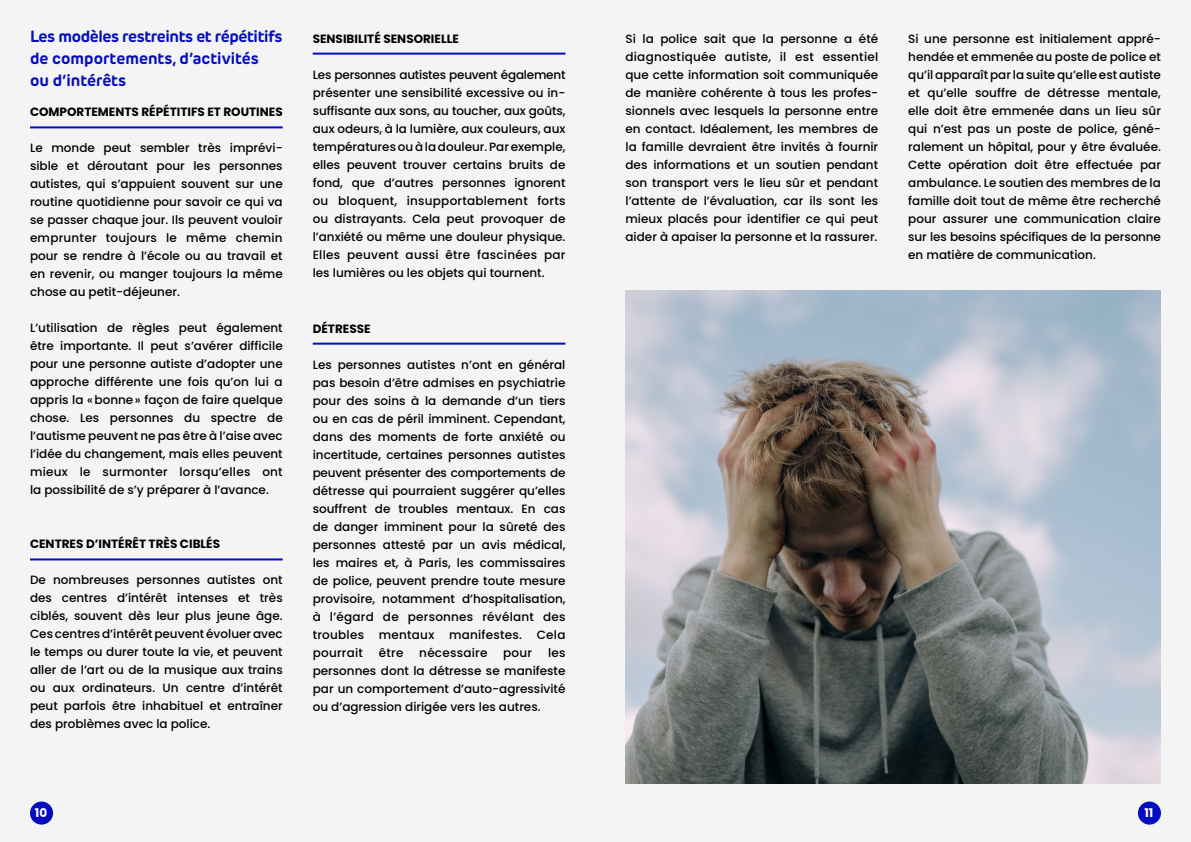
<style>
.page{position:relative;width:1191px;height:842px;background:#f4f4f4}
.page>*{position:absolute;margin:0;border:0;box-sizing:border-box;transform-origin:0 0}
.t1{font:700 16px/22px "New Rubrik Edge";letter-spacing:-.01em;color:#040dbf}
.t2{font:500 12px/18px "Poppins";color:#000;text-align:justify}
.t3{font:700 12px "Poppins";color:#000}
.t4{font:500 12px "Poppins";letter-spacing:.02em;color:#000}
.t5{font:700 12px "Poppins";color:#fff}
</style>
<div class="page">
<div style="left:30px;top:801px;width:23px;height:24px;background:#040dbf;border-radius:50%"></div>
<div style="left:1137px;top:801px;width:24px;height:24px;background:#040dbf;border-radius:50%"></div>
<hr style="left:30px;top:126px;width:253px;height:2px;background:#040dbf">
<hr style="left:30px;top:558px;width:253px;height:2px;background:#040dbf">
<hr style="left:313px;top:53px;width:252px;height:2px;background:#040dbf">
<hr style="left:313px;top:343px;width:252px;height:2px;background:#040dbf">
<img style="left:625px;top:290px;width:536px;height:494px">
<h1 class="t1" style="left:30px;top:26px;width:254px">Les modèles restreints et répétitifs de comportements, d’activités<br>ou d’intérêts</h1>
<p class="t3" style="left:30px;top:105px;width:254px">COMPORTEMENTS RÉPÉTITIFS ET ROUTINES</p>
<p class="t2" style="left:30px;top:139px;width:254px">Le monde peut sembler très imprévi&shy;sible et déroutant pour les personnes autistes, qui s’appuient souvent sur une routine quotidienne pour savoir ce qui va se passer chaque jour. Ils peuvent vouloir emprunter toujours le même chemin pour se rendre à l’école ou au travail et en revenir, ou manger toujours la même chose au petit-déjeuner.</p>
<p class="t2" style="left:30px;top:319px;width:254px">L’utilisation de règles peut également être importante. Il peut s’avérer difficile pour une personne autiste d’adopter une approche différente une fois qu’on lui a appris la «bonne» façon de faire quelque chose. Les personnes du spectre de l’autisme peuvent ne pas être à l’aise avec l’idée du changement, mais elles peuvent mieux le surmonter lorsqu’elles ont la possibilité de s’y préparer à l’avance.</p>
<p class="t3" style="left:30px;top:537px;width:192px">CENTRES D’INTÉRÊT TRÈS CIBLÉS</p>
<p class="t2" style="left:30px;top:571px;width:254px">De nombreuses personnes autistes ont des centres d’intérêt intenses et très ciblés, souvent dès leur plus jeune âge.<br>Ces centres d’intérêt peuvent évoluer avec le temps ou durer toute la vie, et peuvent aller de l’art ou de la musique aux trains ou aux ordinateurs. Un centre d’intérêt peut parfois être inhabituel et entraîner des problèmes avec la police.</p>
<p class="t3" style="left:313px;top:31px;width:148px">SENSIBILITÉ SENSORIELLE</p>
<p class="t2" style="left:313px;top:65px;width:254px">Les personnes autistes peuvent également présenter une sensibilité excessive ou in&shy;suffisante aux sons, au toucher, aux goûts, aux odeurs, à la lumière, aux couleurs, aux températures ou à la douleur. Par exemple, elles peuvent trouver certains bruits de fond, que d’autres personnes ignorent ou bloquent, insupportablement forts ou distrayants. Cela peut provoquer de l’anxiété ou même une douleur physique.<br>Elles peuvent aussi être fascinées par les lumières ou les objets qui tournent.</p>
<p class="t3" style="left:313px;top:321px;width:59px">DÉTRESSE</p>
<p class="t2" style="left:313px;top:355px;width:254px">Les personnes autistes n’ont en général pas besoin d’être admises en psychiatrie pour des soins à la demande d’un tiers ou en cas de péril imminent. Cependant, dans des moments de forte anxiété ou incertitude, certaines personnes autistes peuvent présenter des comportements de détresse qui pourraient suggérer qu’elles souffrent de troubles mentaux. En cas de danger imminent pour la sûreté des personnes attesté par un avis médical, les maires et, à Paris, les commissaires de police, peuvent prendre toute mesure provisoire, notamment d’hospitalisation, à l’égard de personnes révélant des troubles mentaux manifestes. Cela pourrait</p>
<p class="t2" style="left:379px;top:643px;width:26px">être</p>
<p class="t4" style="left:419px;top:645px;width:70px">nécessaire</p>
<p class="t2" style="left:503px;top:643px;width:30px">pour</p>
<p class="t2" style="left:313px;top:643px;width:254px;text-indent:235px">les personnes dont la détresse se manifeste par un comportement d’auto-agressivité ou d’agression dirigée vers les autres.</p>
<p class="t2" style="left:625px;top:29px;width:254px">Si la police sait que la personne a été diagnostiquée autiste, il est essentiel que cette information soit communiquée de manière cohérente à tous les profes&shy;sionnels avec lesquels la personne entre en contact. Idéalement, les membres de la famille devraient être invités à fournir des informations et un soutien pendant son transport vers le lieu sûr et pendant l’attente de l’évaluation, car ils sont les mieux placés pour identifier ce qui peut aider à apaiser la personne et la rassurer.</p>
<p class="t2" style="left:908px;top:29px;width:254px">Si une personne est initialement appré&shy;hendée et emmenée au poste de police et qu’il apparaît par la suite qu’elle est autiste et qu’elle souffre de détresse mentale, elle doit être emmenée dans un lieu sûr qui n’est pas un poste de police, géné&shy;ralement un hôpital, pour y être évaluée.<br>Cette opération doit être effectuée par ambulance. Le soutien des membres de la famille doit tout de même être recherché pour assurer une communication claire sur les besoins spécifiques de la personne en matière de communication.</p>
<p class="t5" style="left:35px;top:806px;width:14px">10</p>
<p class="t5" style="left:1144px;top:806px;width:11px">11</p>
</div>
